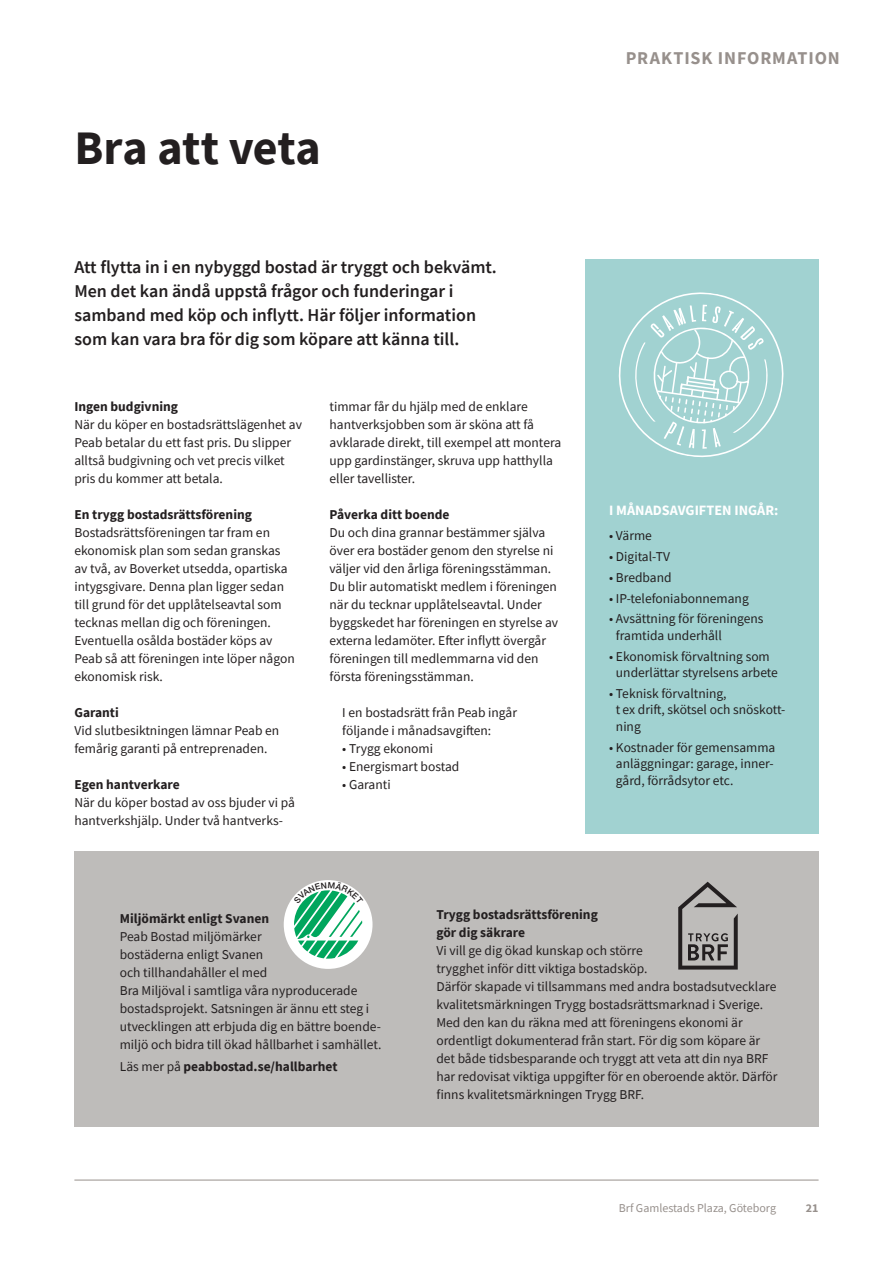
<style>
.page{position:relative;width:893px;height:1263px;background:#fff}
.page>*{position:absolute;margin:0;border:0;box-sizing:border-box;transform-origin:0 0}
.Rubrik_uppslag_32_32{font:700 48px "Source Sans Pro";letter-spacing:-.005em;color:#231f20}
.Ingress_12_16{font:600 18px/24px "Source Sans Pro";color:#231f20}
.Kapitel{font:700 18px "Source Sans Pro";letter-spacing:.05em;color:#97908c}
.t1{font:700 14.25px "Source Sans Pro";color:#fff}
.Brödtext_9_12{font:13.5px/18px "Source Sans Pro";color:#231f20}
.Brödtextrubrik_9_12{font:700 13.5px/18px "Source Sans Pro";color:#231f20}
.Brödtext_9_12-2{font:700 13.5px "Source Sans Pro";color:#231f20}
.t2{font:12px "Source Sans Pro";color:#97908c}
.t3{font:700 12px "Source Sans Pro";color:#97908c}
.s1{font-weight:400}
</style>
<div class="page">
<hr style="left:74px;top:1180px;width:745px;height:1px;background:#97908c">
<div style="left:585px;top:259px;width:234px;height:574px;background:#a1d2d1"></div>
<div style="left:74px;top:851px;width:745px;height:276px;background:#bebcba"></div>
<div style="left:284px;top:880px;width:89px;height:89px;background:#fff;border-radius:50%"></div>
<svg style="left:618px;top:292px;width:166px;height:166px"></svg>
<svg style="left:678px;top:882px;width:60px;height:87px"></svg>
<svg style="left:294px;top:881px;width:69px;height:78px"></svg>
<p class="Rubrik_uppslag_32_32" style="left:74px;top:115px;width:248px">Bra att veta</p>
<p class="Ingress_12_16" style="left:74px;top:255px;width:424px">Att flytta in i en nybyggd bostad är tryggt och bekvämt.<br>Men det kan ändå uppstå frågor och funderingar i samband med köp och inflytt. Här följer information som kan vara bra för dig som köpare att känna till.</p>
<p class="Brödtextrubrik_9_12" style="left:74px;top:397px;width:105px">Ingen budgivning</p>
<p class="Brödtext_9_12" style="left:74px;top:415px;width:229px">När du köper en bostadsrättslägenhet av Peab betalar du ett fast pris. Du slipper alltså budgivning och vet precis vilket pris du kommer att betala.</p>
<p class="Brödtextrubrik_9_12" style="left:74px;top:505px;width:179px">En trygg bostadsrättsförening</p>
<p class="Brödtext_9_12" style="left:74px;top:523px;width:215px">Bostadsrättsföreningen tar fram en ekonomisk plan som sedan granskas av två, av Boverket utsedda, opartiska intygsgivare. Denna plan ligger sedan till grund för det upplåtelseavtal som tecknas mellan dig och föreningen.</p>
<p class="Brödtext_9_12" style="left:74px;top:631px;width:222px">Eventuella osålda bostäder köps av<br>Peab så att föreningen inte löper någon ekonomisk risk.</p>
<p class="Brödtextrubrik_9_12" style="left:74px;top:703px;width:46px">Garanti</p>
<p class="Brödtext_9_12" style="left:74px;top:721px;width:206px">Vid slutbesiktningen lämnar Peab en femårig garanti på entreprenaden.</p>
<p class="Brödtextrubrik_9_12" style="left:74px;top:775px;width:107px">Egen hantverkare</p>
<p class="Brödtext_9_12" style="left:74px;top:793px;width:222px">När du köper bostad av oss bjuder vi på hantverkshjälp. Under två hantverks-</p>
<p class="Brödtext_9_12" style="left:330px;top:397px;width:233px">timmar får du hjälp med de enklare hantverksjobben som är sköna att få avklarade direkt, till exempel att montera upp gardinstänger, skruva upp hatthylla eller tavellister.</p>
<p class="Brödtextrubrik_9_12" style="left:330px;top:505px;width:122px">Påverka ditt boende</p>
<p class="Brödtext_9_12" style="left:330px;top:523px;width:230px">Du och dina grannar bestämmer själva över era bostäder genom den styrelse ni väljer vid den årliga föreningsstämman.<br>Du blir automatiskt medlem i föreningen när du tecknar upplåtelseavtal. Under byggskedet har föreningen en styrelse av externa ledamöter. Efter inflytt övergår föreningen till medlemmarna vid den första föreningsstämman.</p>
<p class="Brödtext_9_12" style="left:342px;top:703px;width:176px">I en bostadsrätt från Peab ingår följande i månadsavgiften:</p>
<p class="Brödtext_9_12" style="left:342px;top:739px;width:92px">• Trygg ekonomi</p>
<p class="Brödtext_9_12" style="left:342px;top:757px;width:119px">• Energismart bostad</p>
<p class="Brödtext_9_12" style="left:342px;top:775px;width:50px">• Garanti</p>
<p class="Kapitel" style="left:626px;top:46px;width:216px">PRAKTISK INFORMATION</p>
<p class="t1" style="left:609px;top:501px;width:171px">I MÅNADSAVGIFTEN INGÅR:</p>
<p class="Brödtext_9_12" style="left:609px;top:527px;width:44px">• Värme</p>
<p class="Brödtext_9_12" style="left:609px;top:547px;width:62px">• Digital-TV</p>
<p class="Brödtext_9_12" style="left:609px;top:568px;width:64px">• Bredband</p>
<p class="Brödtext_9_12" style="left:609px;top:589px;width:141px">• IP-telefoniabonnemang</p>
<p class="Brödtext_9_12" style="left:616px;top:610px;width:149px;line-height:16.5px;text-indent:-7px">• Avsättning för föreningens framtida underhåll</p>
<p class="Brödtext_9_12" style="left:616px;top:648px;width:164px;line-height:16.5px;text-indent:-7px">• Ekonomisk förvaltning som underlättar styrelsens arbete</p>
<p class="Brödtext_9_12" style="left:616px;top:685px;width:171px;line-height:16.5px;text-indent:-7px">• Teknisk förvaltning,<br>t ex drift, skötsel och snöskott&shy;ning</p>
<p class="Brödtext_9_12" style="left:616px;top:739px;width:161px;line-height:16.5px;text-align:justify;text-indent:-7px">• Kostnader för gemensamma anläggningar: garage, inner&shy;gård, förrådsytor etc.</p>
<p class="Brödtextrubrik_9_12" style="left:120px;top:909px;width:151px">Miljömärkt enligt Svanen</p>
<p class="Brödtext_9_12" style="left:120px;top:927px;width:263px">Peab Bostad miljömärker<br>bostäderna enligt Svanen<br>och tillhandahåller el med<br>Bra Miljöval i samtliga våra nyproducerade bostadsprojekt. Satsningen är ännu ett steg i utvecklingen att erbjuda dig en bättre boende&shy;miljö och bidra till ökad hållbarhet i samhället.</p>
<p class="Brödtext_9_12-2" style="left:120px;top:1057px;width:219px"><span class="s1">Läs mer på</span> peabbostad.se/hallbarhet</p>
<p class="Brödtextrubrik_9_12" style="left:436px;top:905px;width:163px">Trygg bostadsrättsförening gör dig säkrare</p>
<p class="Brödtext_9_12" style="left:436px;top:941px;width:343px">Vi vill ge dig ökad kunskap och större<br>trygghet inför ditt viktiga bostadsköp.<br>Därför skapade vi tillsammans med andra bostadsutvecklare kvalitetsmärkningen Trygg bostadsrättsmarknad i Sverige.<br>Med den kan du räkna med att föreningens ekonomi är ordentligt dokumenterad från start. För dig som köpare är det både tidsbesparande och tryggt att veta att din nya BRF har redovisat viktiga uppgifter för en oberoende aktör. Därför finns kvalitetsmärkningen Trygg BRF.</p>
<p class="t2" style="left:619px;top:1200px;width:159px">Brf Gamlestads Plaza, Göteborg</p>
<p class="t3" style="left:806px;top:1200px;width:14px">21</p>
</div>
